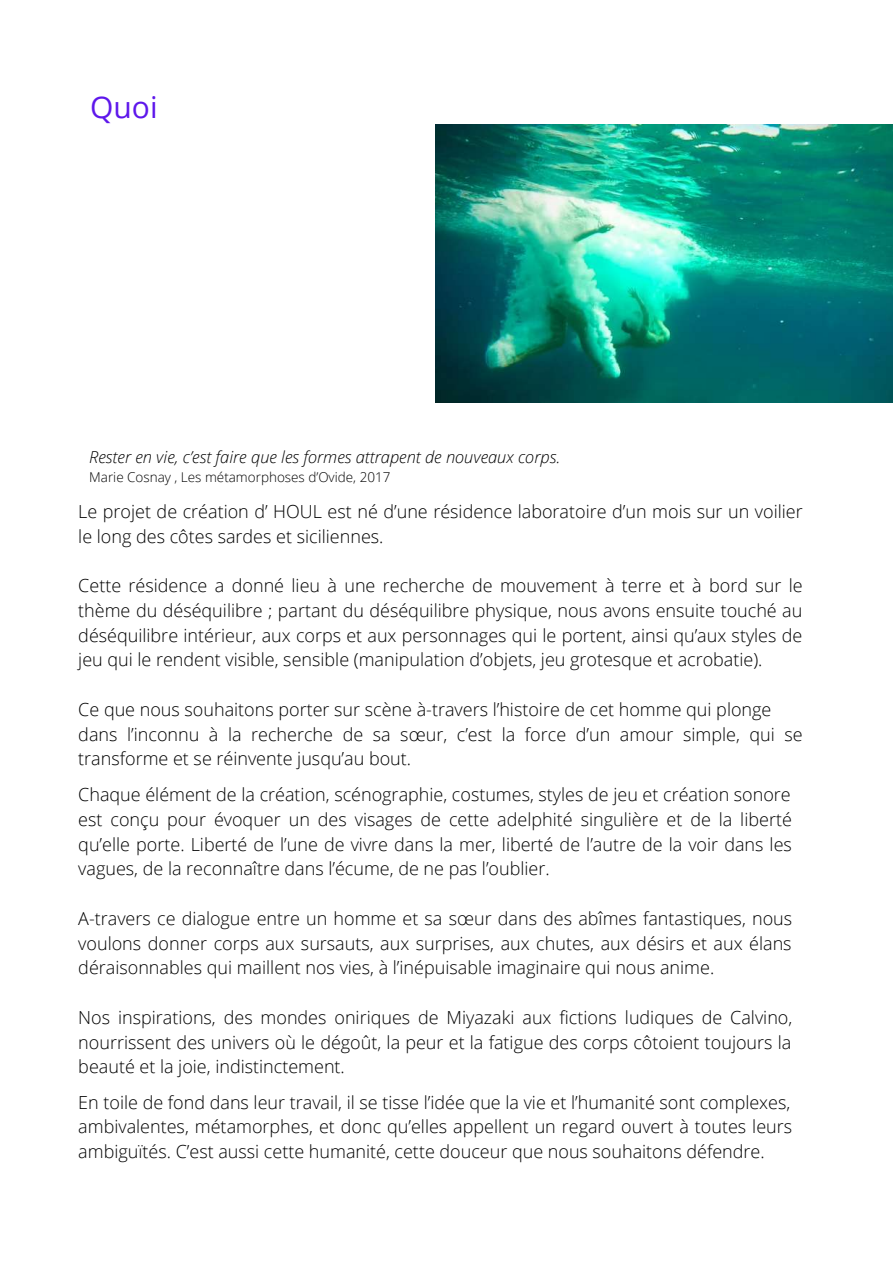
<style>
.page{position:relative;width:893px;height:1264px;background:#fff}
.page>*{position:absolute;margin:0;border:0;box-sizing:border-box;transform-origin:0 0}
.t1{font:30px "Open Sans";color:#5e17eb}
.t2{font:300 18px/24.8px "Open Sans";color:#000;text-align:justify}
.t3{font:italic 300 16.5px "Open Sans";color:#000}
.t4{font:300 13.5px "Open Sans";color:#000}
</style>
<div class="page">
<img style="left:435px;top:125px;width:457px;height:277px">
<h1 class="t1" style="left:90px;top:86px;width:69px">Quoi</h1>
<p class="t3" style="left:89px;top:445px;width:472px">Rester en vie, c’est faire que les formes attrapent de nouveaux corps.</p>
<p class="t4" style="left:89px;top:467px;width:303px">Marie Cosnay , Les métamorphoses d’Ovide, 2017</p>
<p class="t2" style="left:78px;top:498px;width:725px">Le projet de création d’ HOUL est né d’une résidence laboratoire d’un mois sur un voilier le long des côtes sardes et siciliennes.</p>
<p class="t2" style="left:78px;top:572px;width:726px">Cette résidence a donné lieu à une recherche de mouvement à terre et à bord sur le thème du déséquilibre ; partant du déséquilibre physique, nous avons ensuite touché au déséquilibre intérieur, aux corps et aux personnages qui le portent, ainsi qu’aux styles de jeu qui le rendent visible, sensible (manipulation d’objets, jeu grotesque et acrobatie).</p>
<p class="t2" style="left:78px;top:696px;width:725px;text-align:left">Ce que nous souhaitons porter sur scène à-travers l’histoire de cet homme qui plonge dans l’inconnu à la recherche de sa sœur, c’est la force d’un amour simple, qui se transforme et se réinvente jusqu’au bout.</p>
<p class="t2" style="left:78px;top:781px;width:715px">Chaque élément de la création, scénographie, costumes, styles de jeu et création sonore est conçu pour évoquer un des visages de cette adelphité singulière et de la liberté qu’elle porte. Liberté de l’une de vivre dans la mer, liberté de l’autre de la voir dans les vagues, de la reconnaître dans l’écume, de ne pas l’oublier.</p>
<p class="t2" style="left:78px;top:905px;width:715px">A-travers ce dialogue entre un homme et sa sœur dans des abîmes fantastiques, nous voulons donner corps aux sursauts, aux surprises, aux chutes, aux désirs et aux élans déraisonnables qui maillent nos vies, à l’inépuisable imaginaire qui nous anime.</p>
<p class="t2" style="left:78px;top:1004px;width:715px">Nos inspirations, des mondes oniriques de Miyazaki aux fictions ludiques de Calvino, nourrissent des univers où le dégoût, la peur et la fatigue des corps côtoient toujours la beauté et la joie, indistinctement.</p>
<p class="t2" style="left:78px;top:1089px;width:715px">En toile de fond dans leur travail, il se tisse l’idée que la vie et l’humanité sont complexes, ambivalentes, métamorphes, et donc qu’elles appellent un regard ouvert à toutes leurs ambiguïtés. C’est aussi cette humanité, cette douceur que nous souhaitons défendre.</p>
</div>
